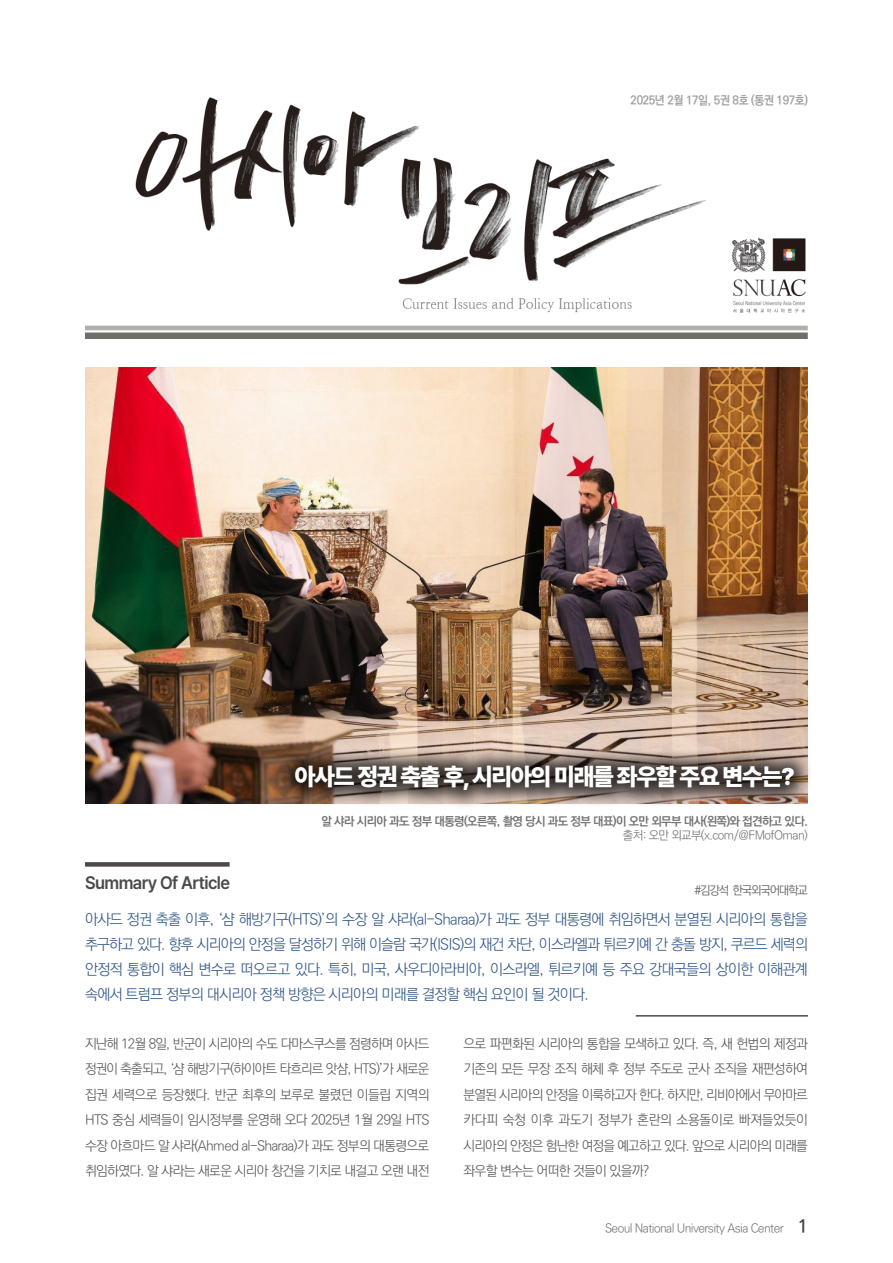
<style>
.page{position:relative;width:893px;height:1263px;background:#fff}
.page>*{position:absolute;margin:0;border:0;box-sizing:border-box;transform-origin:0 0}
.t1{font:900 24px "Pretendard";letter-spacing:-.05em;color:#fff}
.t2{font:600 18px "Pretendard";letter-spacing:-.035em;color:#4c4948;scale:.95 1}
.t3{font:300 15px/24.8px "Ko Pub Dotum";letter-spacing:-.05em;color:#335889;text-align:justify}
.t4{font:300 13.5px/25.5px "Ko Pub Dotum";letter-spacing:-.05em;color:#595757;text-align:justify}
.t5{font:300 12px "Ko Pub Dotum";letter-spacing:-.05em;color:#727171}
.t6{font:700 12px "Ko Pub Dotum";letter-spacing:-.05em;color:#727171}
.t7{font:700 12px "Ko Pub Dotum";letter-spacing:-.03em;color:#9fa0a0;scale:.95 1}
.t8{font:500 12px "Ko Pub Dotum";letter-spacing:-.1em;color:#727171}
.s1{font-weight:700;font-size:18px;color:#4c4948}
</style>
<div class="page">
<img style="left:85px;top:97px;width:723px;height:242px">
<img style="left:85px;top:367px;width:723px;height:437px">
<div style="left:275px;top:745px;width:538px;height:65px;background:#000;opacity:.75"></div>
<hr style="left:636px;top:1015px;width:172px;height:1px;background:#4c4948">
<div style="left:85px;top:862px;width:145px;height:5px;background:#4c4948"></div>
<p class="t7" style="left:631px;top:94px;width:188px">2025년 2월 17일, 5권 8호 (통권 197호)</p>
<h1 class="t1" style="left:295px;top:759px;width:502px">아사드 정권 축출 후, 시리아의 미래를 좌우할 주요 변수는?</h1>
<p class="t6" style="left:321px;top:815px;width:488px">알 샤라 시리아 과도 정부 대통령(오른쪽, 촬영 당시 과도 정부 대표)이 오만 외무부 대사(왼쪽)와 접견하고 있다.</p>
<p class="t5" style="left:623px;top:830px;width:186px">출처: 오만 외교부(x.com/@FMofOman)</p>
<h2 class="t2" style="left:85px;top:870px;width:154px">Summary Of Article</h2>
<p class="t8" style="left:694px;top:884px;width:115px">#김강석 한국외국어대학교</p>
<p class="t3" style="left:85px;top:908px;width:724px">아사드 정권 축출 이후, ‘샴 해방기구(HTS)’의 수장 알 샤라(al-Sharaa)가 과도 정부 대통령에 취임하면서 분열된 시리아의 통합을 추구하고 있다. 향후 시리아의 안정을 달성하기 위해 이슬람 국가(ISIS)의 재건 차단, 이스라엘과 튀르키예 간 충돌 방지, 쿠르드 세력의 안정적 통합이 핵심 변수로 떠오르고 있다. 특히, 미국, 사우디아라비아, 이스라엘, 튀르키예 등 주요 강대국들의 상이한 이해관계 속에서 트럼프 정부의 대시리아 정책 방향은 시리아의 미래를 결정할 핵심 요인이 될 것이다.</p>
<p class="t4" style="left:85px;top:1031px;width:346px">지난해 12월 8일, 반군이 시리아의 수도 다마스쿠스를 점령하며 아사드 정권이 축출되고, ‘샴 해방기구(하이아트 타흐리르 앗샴, HTS)’가 새로운 집권 세력으로 등장했다. 반군 최후의 보루로 불렸던 이들립 지역의 HTS 중심 세력들이 임시정부를 운영해 오다 2025년 1월 29일 HTS 수장 아흐마드 알 샤라(Ahmed al-Sharaa)가 과도 정부의 대통령으로 취임하였다. 알 샤라는 새로운 시리아 창건을 기치로 내걸고 오랜 내전</p>
<p class="t4" style="left:463px;top:1031px;width:346px">으로 파편화된 시리아의 통합을 모색하고 있다. 즉, 새 헌법의 제정과 기존의 모든 무장 조직 해체 후 정부 주도로 군사 조직을 재편성하여 분열된 시리아의 안정을 이룩하고자 한다. 하지만, 리비아에서 무아마르 카다피 숙청 이후 과도기 정부가 혼란의 소용돌이로 빠져들었듯이 시리아의 안정은 험난한 여정을 예고하고 있다. 앞으로 시리아의 미래를 좌우할 변수는 어떠한 것들이 있을까?</p>
<p class="t5" style="left:605px;top:1222px;width:204px">Seoul National University Asia Center <span class="s1">1</span></p>
</div>
